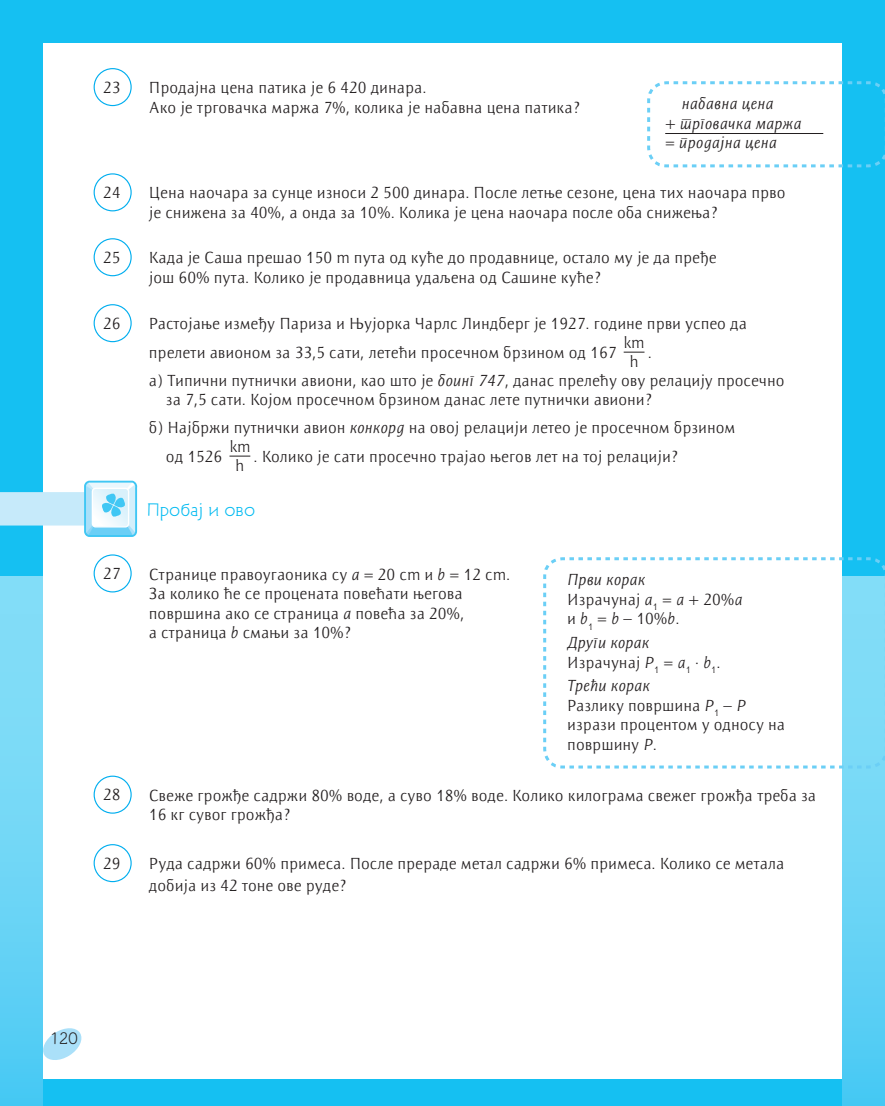
<style>
.page{position:relative;width:885px;height:1106px;background:#fff}
.page>*{position:absolute;margin:0;border:0;box-sizing:border-box;transform-origin:0 0}
.t1{font:18px "Grancla";color:#00baf1}
.t2{font:300 16.5px/19.5px "Resavska Sans Cyr";color:#231f20}
.t3{font:italic 300 16.5px/19.5px "Resavska Sans Cyr";color:#231f20}
.t4{font:300 16.5px/18px "Resavska Sans Latin";color:#231f20;text-align:center}
.t5{font:16.5px "Grancla";color:#231f20}
.s1{font-style:normal}
.s2{font-family:"Resavska Sans Latin"}
.s3{font-style:italic}
.s4{font-family:"Resavska Sans Latin";font-style:italic}
</style>
<div class="page">
<div style="left:842px;top:0;width:42px;height:1106px;background:#15c0f2"></div>
<div style="left:0;top:0;width:43px;height:1106px;background:#15c0f2"></div>
<div style="left:0;top:0;width:884px;height:43px;background:#15c0f2"></div>
<div style="left:0;top:1079px;width:884px;height:27px;background:#15c0f2"></div>
<hr style="left:884px;top:0;width:1px;height:43px;background:#15c0f2">
<div style="left:0;top:576px;width:43px;height:530px;background:linear-gradient(to bottom,#8ce0f8,#50cbf4)"></div>
<svg style="left:842px;top:770px;width:42px;height:336px;background:#63d2f5"></svg>
<svg style="left:884px;top:576px;width:1px;height:530px"></svg>
<svg style="left:40px;top:1026px;width:42px;height:35px"></svg>
<svg style="left:0;top:480px;width:137px;height:57px"></svg>
<div style="left:94px;top:68px;width:38px;height:38px;border:1px solid #00aeef;border-radius:50%"></div>
<div style="left:94px;top:173px;width:38px;height:38px;border:1px solid #00aeef;border-radius:50%"></div>
<div style="left:94px;top:238px;width:38px;height:38px;border:1px solid #00aeef;border-radius:50%"></div>
<div style="left:94px;top:554px;width:38px;height:38px;border:1px solid #00aeef;border-radius:50%"></div>
<div style="left:94px;top:775px;width:38px;height:38px;border:1px solid #00aeef;border-radius:50%"></div>
<div style="left:94px;top:844px;width:38px;height:38px;border:1px solid #00aeef;border-radius:50%"></div>
<div style="left:94px;top:304px;width:38px;height:38px;border:1px solid #00aeef;border-radius:50%"></div>
<svg style="left:623px;top:352px;width:21px;height:1px"></svg>
<svg style="left:229px;top:456px;width:21px;height:1px"></svg>
<svg style="left:647px;top:80px;width:238px;height:89px"></svg>
<svg style="left:884px;top:581px;width:1px;height:161px"></svg>
<svg style="left:543px;top:557px;width:341px;height:213px"></svg>
<hr style="left:665px;top:133px;width:158px;height:1px;background:#231f20">
<p class="t2" style="left:103px;top:77px;width:19px">23</p>
<p class="t2" style="left:149px;top:78px;width:433px">Prodajna cena patika je 6 420 dinara.<br>Ako je trgova~ka mar`a 7%, kolika je nabavna cena patika?</p>
<p class="t3" style="left:665px;top:95px;width:138px;text-indent:16px">nabavna cena<br><span class="s1">+</span> trgova~ka mar`a <span class="s1">=</span> prodajna cena</p>
<p class="t2" style="left:103px;top:183px;width:19px">24</p>
<p class="t2" style="left:103px;top:247px;width:19px">25</p>
<p class="t2" style="left:149px;top:183px;width:638px">Cena nao~ara za sunce iznosi 2 500 dinara. Posle letwe sezone, cena tih nao~ara prvo je sni`ena za 40%, a onda za 10%. Kolika je cena nao~ara posle oba sni`ewa?</p>
<p class="t2" style="left:149px;top:248px;width:569px">Kada je Sa{a pre{ao 150 <span class="s2">m</span> puta od ku}e do prodavnice, ostalo mu je da pre|e jo{ 60% puta. Koliko je prodavnica udaqena od Sa{ine ku}e?</p>
<p class="t2" style="left:103px;top:313px;width:19px">26</p>
<p class="t2" style="left:149px;top:310px;width:599px;line-height:28.3px">Rastojawe izme|u Pariza i Wujorka ^arls Lindberg je 1927. godine prvi uspeo da preleti avionom za 33,5 sati, lete}i prose~nom brzinom od 167</p>
<p class="t4" style="left:623px;top:334px;width:23px">km h</p>
<p class="t4" style="left:647px;top:343px;width:6px">.</p>
<p class="t2" style="left:166px;top:370px;width:620px;text-indent:-17px">a) Tipi~ni putni~ki avioni, kao {to je <span class="s3">boing 747</span>, danas prele}u ovu relaciju prose~no za 7,5 sati. Kojom prose~nom brzinom danas lete putni~ki avioni?</p>
<p class="t2" style="left:166px;top:413px;width:571px;line-height:28.3px;text-indent:-17px">b) Najbr`i putni~ki avion <span class="s3">konkord</span> na ovoj relaciji leteo je prose~nom brzinom od 1526</p>
<p class="t4" style="left:229px;top:438px;width:23px">km h</p>
<p class="t2" style="left:253px;top:446px;width:426px">. Koliko je sati prose~no trajao wegov let na toj relaciji?</p>
<p class="t1" style="left:147px;top:499px;width:110px">Пробај и ово</p>
<p class="t2" style="left:103px;top:563px;width:19px">27</p>
<p class="t2" style="left:149px;top:564px;width:363px">Stranice pravougaonika su <span class="s3">a</span> = 20 <span class="s2">cm</span> i <span class="s4">b</span> = 12 <span class="s2">cm</span>.<br>Za koliko }e se procenata pove}ati wegova povr{ina ako se stranica <span class="s3">a</span> pove}a za 20%,<br>a stranica <span class="s4">b</span> smawi za 10%?</p>
<p class="t2" style="left:567px;top:570px;width:177px"><span class="s3">Prvi korak<br></span>Izra~unaj <span class="s3">a</span><sub>1</sub> = <span class="s4">a</span> + 20%<span class="s4">a </span>i <span class="s4">b</span><sub>1</sub> = <span class="s4">b</span> − 10%<span class="s4">b</span><span class="s2">.</span></p>
<p class="t2" style="left:567px;top:633px;width:155px"><span class="s3">Drugi korak<br></span>Izra~unaj <span class="s4">P</span><sub>1</sub> = <span class="s4">a</span><sub>1</sub> <span class="s2">·</span> <span class="s4">b</span><sub>1</sub>.</p>
<p class="t2" style="left:567px;top:676px;width:219px"><span class="s3">Tre}i korak<br></span>Razliku povr{ina <span class="s4">P</span><sub>1</sub> − <span class="s4">P </span>izrazi procentom u odnosu na povr{inu <span class="s4">P</span><span class="s2">.</span></p>
<p class="t2" style="left:103px;top:785px;width:19px">28</p>
<p class="t2" style="left:103px;top:853px;width:19px">29</p>
<p class="t2" style="left:149px;top:785px;width:668px">Sve`e gro`|e sadr`i 80% vode, a suvo 18% vode. Koliko kilograma sve`eg gro`|a treba za<br>16 kg suvog gro`|a?</p>
<p class="t2" style="left:149px;top:853px;width:636px;line-height:21.6px">Ruda sadr`i 60% primesa. Posle prerade metal sadr`i 6% primesa. Koliko se metala dobija iz 42 tone ove rude?</p>
<p class="t5" style="left:50px;top:1028px;width:29px">120</p>
</div>
